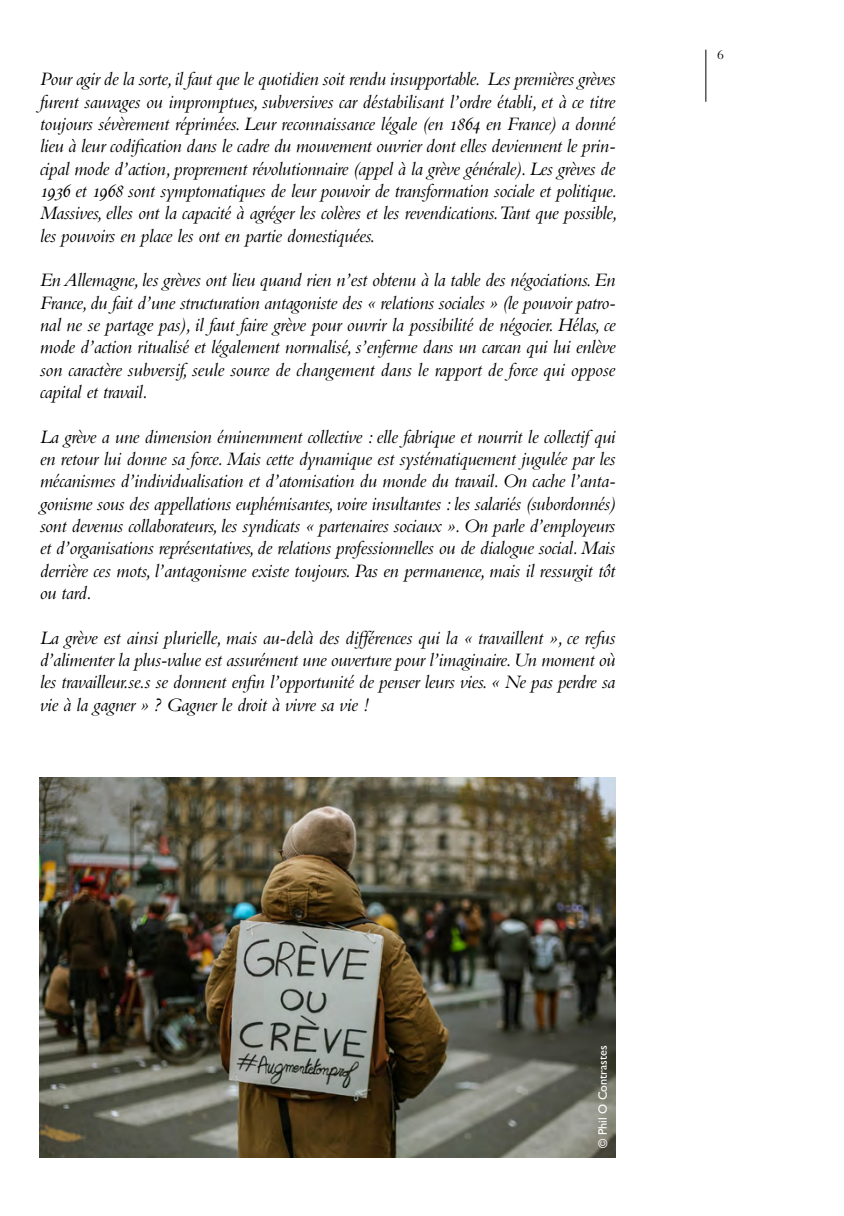
<style>
.page{position:relative;width:844px;height:1216px;background:#fff}
.page>*{position:absolute;margin:0;border:0;box-sizing:border-box;transform-origin:0 0}
.t1{font:italic 19.78px/22.4px "Bembo Std";letter-spacing:-.025em;color:#000;text-align:justify}
.t2{font:14px "Bembo Std";color:#000}
.t3{font:12.25px "Gill Sans";color:#fff}
</style>
<div class="page">
<hr style="left:705px;top:50px;width:1px;height:52px;background:#000">
<img style="left:40px;top:777px;width:575px;height:380px">
<p class="t1" style="left:40px;top:68px;width:579px;text-align:left">Pour agir de la sorte, il faut que le quotidien soit rendu insupportable. Les premières grèves furent sauvages ou impromptues, subversives car déstabilisant l’ordre établi, et à ce titre toujours sévèrement réprimées. Leur reconnaissance légale (en 1864 en France) a donné lieu à leur codification dans le cadre du mouvement ouvrier dont elles deviennent le prin&shy;cipal mode d’action, proprement révolutionnaire (appel à la grève générale). Les grèves de 1936 et 1968 sont symptomatiques de leur pouvoir de transformation sociale et politique.<br>Massives, elles ont la capacité à agréger les colères et les revendications.Tant que possible, les pouvoirs en place les ont en partie domestiquées.</p>
<p class="t1" style="left:40px;top:268px;width:577px">En Allemagne, les grèves ont lieu quand rien n’est obtenu à la table des négociations. En France, du fait d’une structuration antagoniste des « relations sociales » (le pouvoir patro&shy;nal ne se partage pas), il faut faire grève pour ouvrir la possibilité de négocier. Hélas, ce mode d’action ritualisé et légalement normalisé, s’enferme dans un carcan qui lui enlève son caractère subversif, seule source de changement dans le rapport de force qui oppose capital et travail.</p>
<p class="t1" style="left:40px;top:425px;width:577px">La grève a une dimension éminemment collective : elle fabrique et nourrit le collectif qui en retour lui donne sa force. Mais cette dynamique est systématiquement jugulée par les mécanismes d’individualisation et d’atomisation du monde du travail. On cache l’anta&shy;gonisme sous des appellations euphémisantes, voire insultantes : les salariés (subordonnés) sont devenus collaborateurs, les syndicats « partenaires sociaux ». On parle d’employeurs et d’organisations représentatives, de relations professionnelles ou de dialogue social. Mais derrière ces mots, l’antagonisme existe toujours. Pas en permanence, mais il ressurgit tôt ou tard.</p>
<p class="t1" style="left:40px;top:626px;width:577px">La grève est ainsi plurielle, mais au-delà des différences qui la « travaillent », ce refus d’alimenter la plus-value est assurément une ouverture pour l’imaginaire. Un moment où les travailleur.se.s se donnent enfin l’opportunité de penser leurs vies. « Ne pas perdre sa vie à la gagner » ? Gagner le droit à vivre sa vie !</p>
<p class="t2" style="left:716px;top:46px;width:8px">6</p>
<p class="t3" style="left:595px;top:1147px;width:104px;rotate:-90deg">© Phil O Contrastes</p>
</div>
